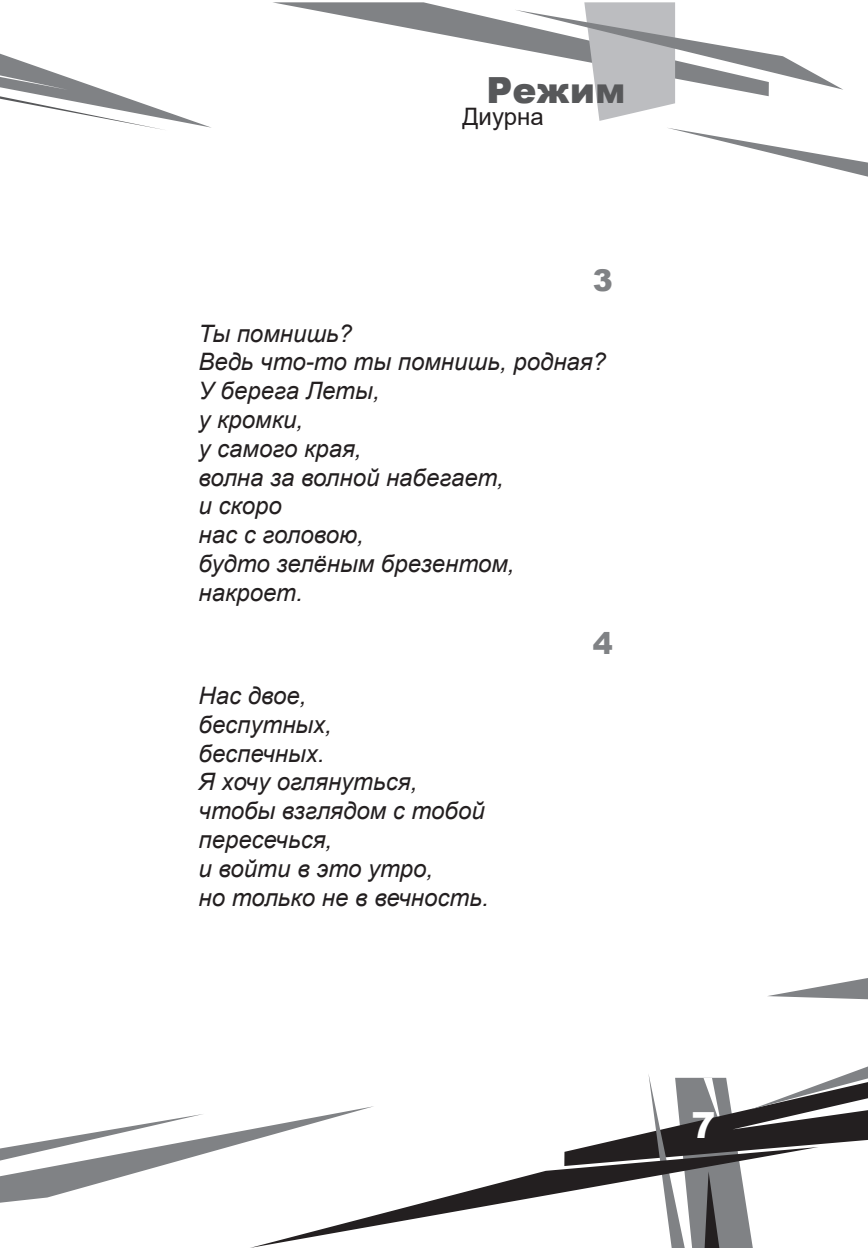
<style>
.page{position:relative;width:868px;height:1248px;background:#fff}
.page>*{position:absolute;margin:0;border:0;box-sizing:border-box;transform-origin:0 0}
.t1{font:900 36px "Arial";color:#57585a}
.t2{font:900 36px "Arial";color:#fff}
.t3{font:900 30px "Arial";color:#808285}
.t4{font:italic 24px/28.8px "Arial";color:#231f20}
.t5{font:24px "Arial";color:#231f20}
</style>
<div class="page">
<svg style="left:273px;top:2px;width:241px;height:46px"></svg>
<svg style="left:590px;top:1067px;width:277px;height:79px"></svg>
<svg style="left:254px;top:1146px;width:564px;height:101px"></svg>
<svg style="left:0;top:1106px;width:374px;height:134px"></svg>
<svg style="left:514px;top:2px;width:329px;height:119px"></svg>
<svg style="left:668px;top:128px;width:199px;height:49px"></svg>
<svg style="left:767px;top:978px;width:100px;height:22px"></svg>
<svg style="left:0;top:53px;width:211px;height:77px"></svg>
<h1 class="t1" style="left:486px;top:64px;width:141px">Режим</h1>
<p class="t5" style="left:462px;top:100px;width:83px">Диурна</p>
<p class="t3" style="left:592px;top:259px;width:22px">3</p>
<p class="t4" style="left:198px;top:319px;width:409px">Ты помнишь?<br>Ведь что-то ты помнишь, родная?<br>У берега Леты,<br>у кромки,<br>у самого края,<br>волна за волной набегает,<br>и скоро<br>нас с головою,<br>будто зелёным брезентом, накроет.</p>
<p class="t3" style="left:592px;top:621px;width:22px">4</p>
<p class="t4" style="left:198px;top:681px;width:291px">Нас двое,<br>беспутных,<br>беспечных.<br>Я хочу оглянуться, чтобы взглядом с тобой пересечься,<br>и войти в это утро,<br>но только не в вечность.</p>
<h1 class="t2" style="left:691px;top:1098px;width:26px">7</h1>
</div>
